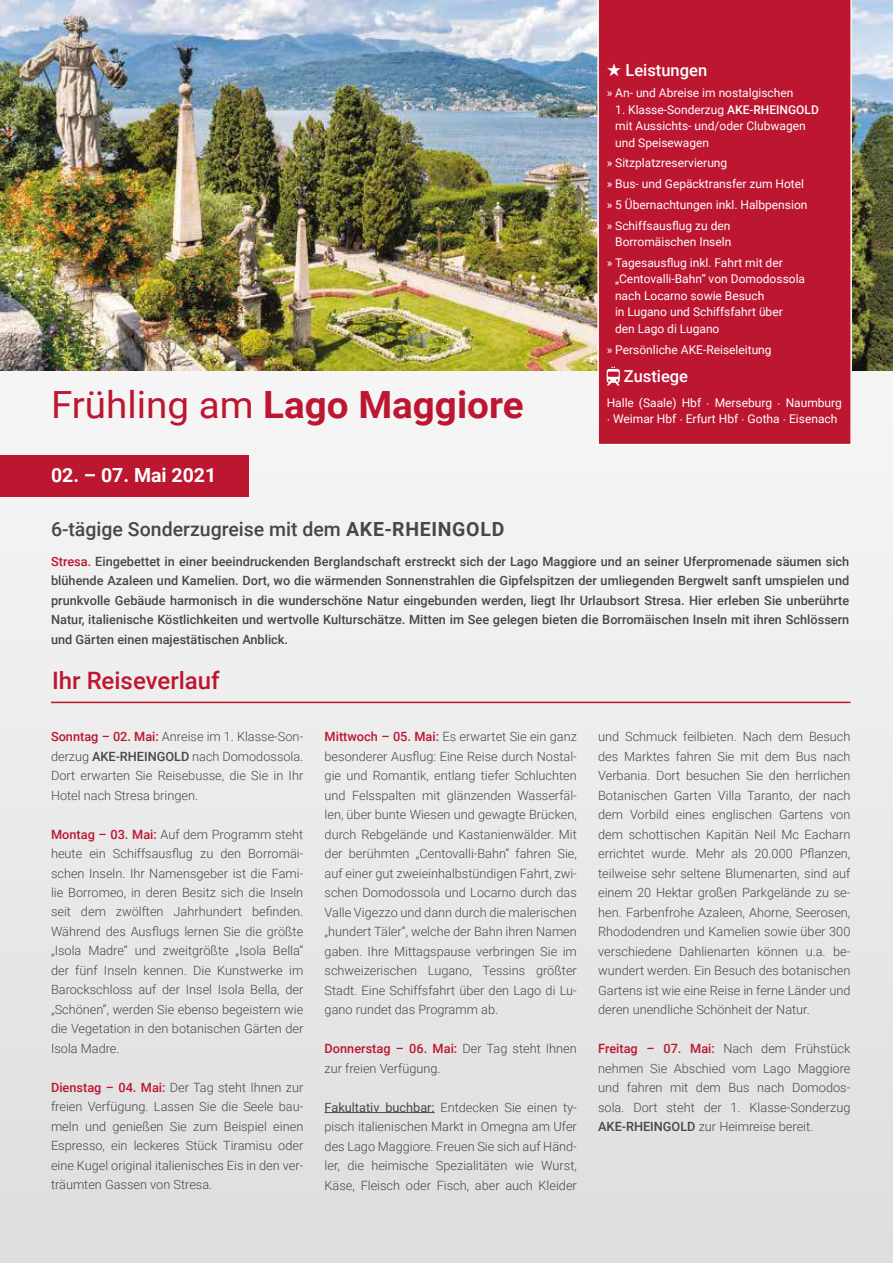
<style>
.page{position:relative;width:893px;height:1263px;background:#fff}
.page>*{position:absolute;margin:0;border:0;box-sizing:border-box;transform-origin:0 0}
.t1{font:700 37.5px "Roboto";color:#bd1630}
.t2{font:500 24px "Roboto";color:#bd1630}
.t3{font:500 19.5px "Roboto";color:#45474c}
.t4{font:700 19.5px "Roboto";color:#fff}
.t5{font:500 16.5px "Roboto";color:#fff}
.t6{font:300 12.75px/19.5px "Roboto";color:#45474c;text-align:justify}
.t7{font:500 12.75px/19.5px "Roboto";color:#45474c;text-align:justify}
.t8{font:12px/16.5px "Roboto";color:#fff}
.s1{font-weight:400}
.s2{font-weight:700}
.s3{font-weight:500}
.s4{font-family:"Futura Std";font-weight:500}
.s5{color:#bd1630}
.s6{font-weight:500;color:#bd1630}
</style>
<div class="page">
<img style="left:0;top:370px;width:893px;height:893px">
<img style="left:0;top:0;width:893px;height:370px">
<hr style="left:325px;top:1112px;width:110px;height:1px;background:#45474c">
<div style="left:597px;top:0;width:255px;height:445px;background:#bd1630"></div>
<svg style="left:607px;top:367px;width:13px;height:18px"></svg>
<div style="left:0;top:455px;width:248px;height:42px;background:#bd1630"></div>
<hr style="left:51px;top:702px;width:799px;height:1px;background:#bd1630">
<h1 class="t1" style="left:51px;top:390px;width:474px"><span class="s1">Frühling am</span> Lago Maggiore</h1>
<h3 class="t4" style="left:51px;top:467px;width:167px">02. – 07. Mai 2021</h3>
<h3 class="t3" style="left:51px;top:521px;width:455px">6-tägige Sonderzugreise mit dem <span class="s2">AKE-RHEINGOLD</span></h3>
<p class="t5" style="left:607px;top:64px;width:102px">★ Leistungen</p>
<p class="t8" style="left:607px;top:85px;width:188px">» An- und Abreise im nostalgischen</p>
<p class="t8" style="left:615px;top:102px;width:205px">1. Klasse-Sonderzug <span class="s3">AKE-RHEINGOLD </span>mit Aussichts- und/oder Clubwagen und Speisewagen</p>
<p class="t8" style="left:607px;top:154px;width:202px;line-height:20.7px">» Sitzplatzreservierung<br>» Bus- und Gepäcktransfer zum Hotel » 5 Übernachtungen inkl. Halbpension » Schiffsausflug zu den</p>
<p class="t8" style="left:607px;top:232px;width:178px;line-height:20.7px;text-indent:9px">Borromäischen Inseln<br>» Tagesausflug inkl. Fahrt mit der</p>
<p class="t8" style="left:615px;top:272px;width:192px">„Centovalli-Bahn“ von Domodossola nach Locarno sowie Besuch<br>in Lugano und Schiffsfahrt über den Lago di Lugano</p>
<p class="t8" style="left:607px;top:342px;width:166px">» Persönliche AKE-Reiseleitung</p>
<p class="t5" style="left:624px;top:369px;width:66px">Zustiege</p>
<p class="t8" style="left:607px;top:395px;width:237px">Halle (Saale) Hbf <span class="s4">·</span> Merseburg <span class="s4">·</span> Naumburg <span class="s4">·</span> Weimar Hbf <span class="s4">·</span> Erfurt Hbf <span class="s4">·</span> Gotha <span class="s4">·</span> Eisenach</p>
<p class="t7" style="left:51px;top:552px;width:800px"><span class="s5">Stresa.</span> Eingebettet in einer beeindruckenden Berglandschaft erstreckt sich der Lago Maggiore und an seiner Uferpromenade säumen sich blühende Azaleen und Kamelien. Dort, wo die wärmenden Sonnenstrahlen die Gipfelspitzen der umliegenden Bergwelt sanft umspielen und prunkvolle Gebäude harmonisch in die wunderschöne Natur eingebunden werden, liegt Ihr Urlaubsort Stresa. Hier erleben Sie unberührte Natur, italienische Köstlichkeiten und wertvolle Kulturschätze. Mitten im See gelegen bieten die Borromäischen Inseln mit ihren Schlössern und Gärten einen majestätischen Anblick.</p>
<h2 class="t2" style="left:52px;top:670px;width:169px">Ihr Reiseverlauf</h2>
<p class="t6" style="left:51px;top:726px;width:254px"><span class="s6">Sonntag – 02. Mai:</span> Anreise im 1. Klasse-Son&shy;derzug <span class="s3">AKE-RHEINGOLD</span> nach Domodossola.<br>Dort erwarten Sie Reisebusse, die Sie in Ihr Hotel nach Stresa bringen.</p>
<p class="t6" style="left:51px;top:824px;width:254px"><span class="s6">Montag – 03. Mai:</span> Auf dem Programm steht heute ein Schiffsausflug zu den Borromäi&shy;schen Inseln. Ihr Namensgeber ist die Fami&shy;lie Borromeo, in deren Besitz sich die Inseln seit dem zwölften Jahrhundert befinden.<br>Während des Ausflugs lernen Sie die größte „Isola Madre“ und zweitgrößte „Isola Bella“ der fünf Inseln kennen. Die Kunstwerke im Barockschloss auf der Insel Isola Bella, der „Schönen“, werden Sie ebenso begeistern wie die Vegetation in den botanischen Gärten der Isola Madre.</p>
<p class="t6" style="left:51px;top:1077px;width:254px"><span class="s6">Dienstag – 04. Mai:</span> Der Tag steht Ihnen zur freien Verfügung. Lassen Sie die Seele bau&shy;meln und genießen Sie zum Beispiel einen Espresso, ein leckeres Stück Tiramisu oder eine Kugel original italienisches Eis in den ver&shy;träumten Gassen von Stresa.</p>
<p class="t6" style="left:325px;top:728px;width:254px"><span class="s6">Mittwoch – 05. Mai:</span> Es erwartet Sie ein ganz besonderer Ausflug: Eine Reise durch Nostal&shy;gie und Romantik, entlang tiefer Schluchten und Felsspalten mit glänzenden Wasserfäl&shy;len, über bunte Wiesen und gewagte Brücken, durch Rebgelände und Kastanienwälder. Mit der berühmten „Centovalli-Bahn“ fahren Sie, auf einer gut zweieinhalbstündigen Fahrt, zwi&shy;schen Domodossola und Locarno durch das Valle Vigezzo und dann durch die malerischen „hundert Täler“, welche der Bahn ihren Namen gaben. Ihre Mittagspause verbringen Sie im schweizerischen Lugano, Tessins größter Stadt. Eine Schiffsfahrt über den Lago di Lu&shy;gano rundet das Programm ab.</p>
<p class="t6" style="left:325px;top:1038px;width:254px"><span class="s6">Donnerstag – 06. Mai:</span> Der Tag steht Ihnen zur freien Verfügung.</p>
<p class="t6" style="left:325px;top:1097px;width:254px"><span class="s1">Fakultativ buchbar:</span> Entdecken Sie einen ty&shy;pisch italienischen Markt in Omegna am Ufer des Lago Maggiore. Freuen Sie sich auf Händ&shy;ler, die heimische Spezialitäten wie Wurst, Käse, Fleisch oder Fisch, aber auch Kleider</p>
<p class="t6" style="left:598px;top:726px;width:254px">und Schmuck feilbieten. Nach dem Besuch des Marktes fahren Sie mit dem Bus nach Verbania. Dort besuchen Sie den herrlichen Botanischen Garten Villa Taranto, der nach dem Vorbild eines englischen Gartens von dem schottischen Kapitän Neil Mc Eacharn errichtet wurde. Mehr als 20.000 Pflanzen, teilweise sehr seltene Blumenarten, sind auf einem 20 Hektar großen Parkgelände zu se&shy;hen. Farbenfrohe Azaleen, Ahorne, Seerosen, Rhododendren und Kamelien sowie über 300 verschiedene Dahlienarten können u.a. be&shy;wundert werden. Ein Besuch des botanischen Gartens ist wie eine Reise in ferne Länder und deren unendliche Schönheit der Natur.</p>
<p class="t6" style="left:598px;top:1038px;width:254px"><span class="s6">Freitag – 07. Mai:</span> Nach dem Frühstück nehmen Sie Abschied vom Lago Maggiore und fahren mit dem Bus nach Domodos&shy;sola. Dort steht der 1. Klasse-Sonderzug <span class="s3">AKE-RHEINGOLD</span> zur Heimreise bereit.</p>
</div>
